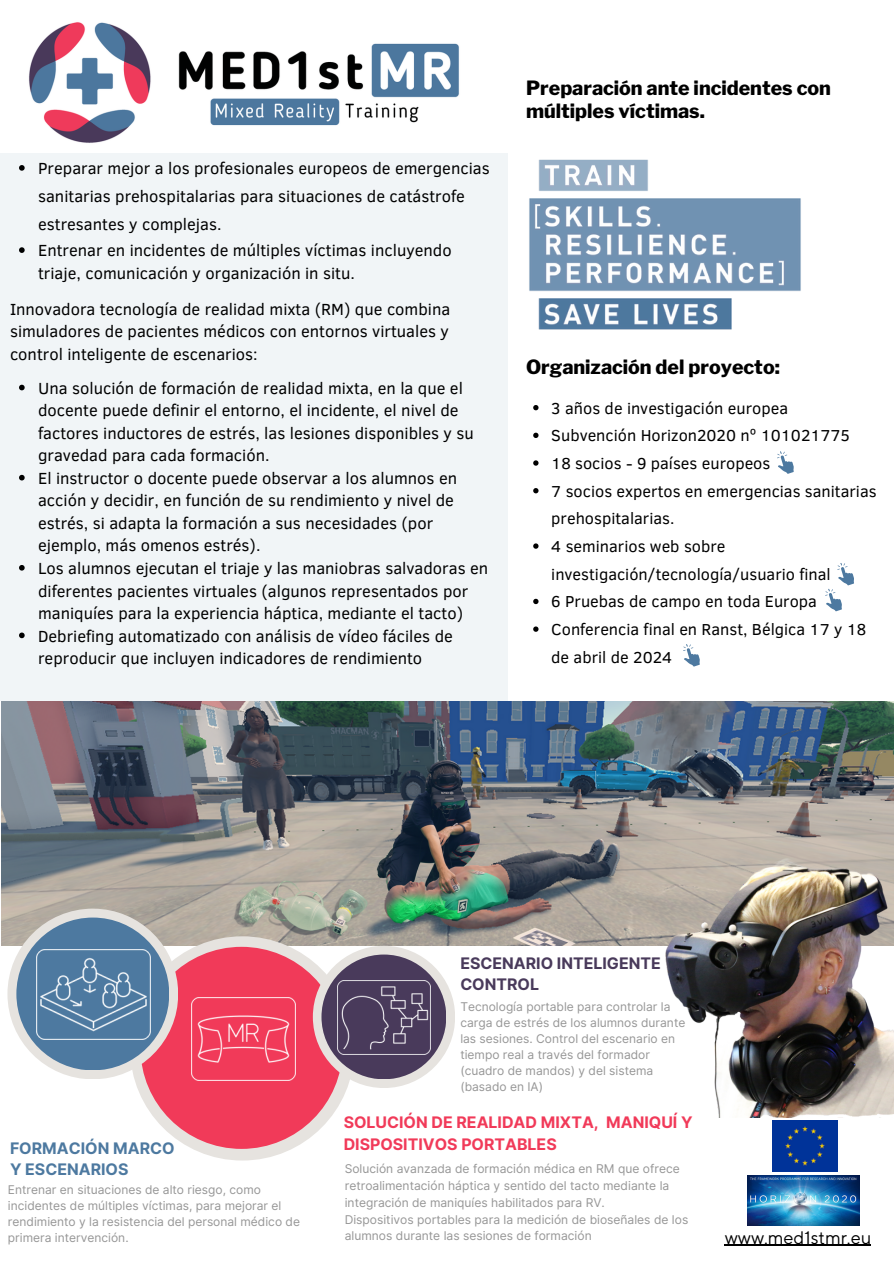
<style>
.page{position:relative;width:894px;height:1264px;background:#fff}
.page>*{position:absolute;margin:0;border:0;box-sizing:border-box;transform-origin:0 0}
.t1{font:800 19.5px/22.5px "Libre Franklin";color:#000}
.t2{font:18px "TT Norms Pro";color:#000}
.t3{font:16.5px/22.5px "Clear Sans";color:#000}
.t4{font:16.35px/27.6px "Clear Sans";color:#000}
.t5{font:700 15.9px/21.5px "Inter";color:#f13a59}
.t6{font:700 15.9px "Inter";color:#493a5b}
.t7{font:700 15.9px/21.5px "Inter";color:#4d79a0}
.t8{font:12px/16px "Inter";color:#969696}
</style>
<div class="page">
<img style="left:747px;top:1175px;width:112px;height:50px">
<img style="left:529px;top:159px;width:272px;height:171px">
<img style="left:772px;top:1120px;width:65px;height:51px">
<img style="left:29px;top:22px;width:430px;height:121px">
<div style="left:0;top:153px;width:507px;height:548px;background:#f1f5f7"></div>
<svg style="left:533px;top:405px;width:5px;height:5px"></svg>
<svg style="left:533px;top:432px;width:5px;height:6px"></svg>
<svg style="left:533px;top:460px;width:5px;height:5px"></svg>
<svg style="left:533px;top:488px;width:5px;height:5px"></svg>
<svg style="left:533px;top:543px;width:5px;height:5px"></svg>
<svg style="left:533px;top:599px;width:5px;height:5px"></svg>
<svg style="left:533px;top:626px;width:5px;height:5px"></svg>
<svg style="left:777px;top:451px;width:16px;height:23px"></svg>
<svg style="left:683px;top:644px;width:16px;height:22px"></svg>
<svg style="left:825px;top:563px;width:29px;height:48px"></svg>
<img style="left:2px;top:701px;width:891px;height:244px">
<svg style="left:19px;top:165px;width:6px;height:6px"></svg>
<svg style="left:19px;top:247px;width:6px;height:6px"></svg>
<svg style="left:19px;top:385px;width:6px;height:5px"></svg>
<svg style="left:19px;top:475px;width:6px;height:5px"></svg>
<svg style="left:19px;top:565px;width:6px;height:5px"></svg>
<svg style="left:19px;top:632px;width:6px;height:6px"></svg>
<hr style="left:724px;top:1244px;width:147px;height:1px;background:#000">
<div style="left:130px;top:936px;width:224px;height:224px;background:#e6e3df;border-radius:50%"></div>
<div style="left:140px;top:946px;width:202px;height:202px;background:#f13a59;border-radius:50%"></div>
<img style="left:191px;top:997px;width:104px;height:83px">
<div style="left:7px;top:908px;width:171px;height:171px;background:#e6e3df;border-radius:50%"></div>
<div style="left:16px;top:917px;width:153px;height:153px;background:#4d79a0;border-radius:50%"></div>
<img style="left:36px;top:949px;width:114px;height:90px">
<img style="left:518px;top:831px;width:375px;height:286px">
<div style="left:313px;top:945px;width:142px;height:143px;background:#e6e3df;border-radius:50%"></div>
<div style="left:321px;top:954px;width:125px;height:125px;background:#493a5b;border-radius:50%"></div>
<img style="left:337px;top:980px;width:93px;height:74px">
<p class="t3" style="left:38px;top:153px;width:453px;line-height:28.2px">Preparar mejor a los profesionales europeos de emergencias sanitarias prehospitalarias para situaciones de catástrofe estresantes y complejas.</p>
<p class="t3" style="left:38px;top:238px;width:415px">Entrenar en incidentes de múltiples víctimas incluyendo triaje, comunicación y organización in situ.</p>
<p class="t3" style="left:10px;top:297px;width:441px;text-align:justify">Innovadora tecnología de realidad mixta (RM) que combina simuladores de pacientes médicos con entornos virtuales y control inteligente de escenarios:</p>
<p class="t3" style="left:38px;top:376px;width:437px">Una solución de formación de realidad mixta, en la que el docente puede definir el entorno, el incidente, el nivel de factores inductores de estrés, las lesiones disponibles y su gravedad para cada formación.</p>
<p class="t3" style="left:38px;top:466px;width:420px">El instructor o docente puede observar a los alumnos en acción y decidir, en función de su rendimiento y nivel de estrés, si adapta la formación a sus necesidades (por ejemplo, más omenos estrés).</p>
<p class="t3" style="left:38px;top:556px;width:451px">Los alumnos ejecutan el triaje y las maniobras salvadoras en diferentes pacientes virtuales (algunos representados por maniquíes para la experiencia háptica, mediante el tacto)</p>
<p class="t3" style="left:38px;top:623px;width:416px">Debriefing automatizado con análisis de vídeo fáciles de reproducir que incluyen indicadores de rendimiento</p>
<p class="t1" style="left:526px;top:77px;width:306px">Preparación ante incidentes con múltiples víctimas.</p>
<p class="t1" style="left:526px;top:356px;width:255px">Organización del proyecto:</p>
<p class="t4" style="left:551px;top:393px;width:238px">3 años de investigación europea</p>
<p class="t4" style="left:551px;top:421px;width:300px">Subvención Horizon2020 nº 101021775</p>
<p class="t4" style="left:551px;top:448px;width:220px">18 socios - 9 países europeos</p>
<p class="t4" style="left:551px;top:476px;width:327px">7 socios expertos en emergencias sanitarias prehospitalarias.</p>
<p class="t4" style="left:551px;top:531px;width:281px">4 seminarios web sobre investigación/tecnología/usuario final</p>
<p class="t4" style="left:551px;top:587px;width:267px">6 Pruebas de campo en toda Europa</p>
<p class="t4" style="left:551px;top:614px;width:316px">Conferencia final en Ranst, Bélgica 17 y 18 de abril de 2024</p>
<p class="t7" style="left:10px;top:1137px;width:166px">FORMACIÓN MARCO<br>Y ESCENARIOS</p>
<p class="t8" style="left:8px;top:1181px;width:293px">Entrenar en situaciones de alto riesgo, como incidentes de múltiples víctimas, para mejorar el rendimiento y la resistencia del personal médico de primera intervención.</p>
<p class="t6" style="left:460px;top:953px;width:202px">ESCENARIO INTELIGENTE</p>
<p class="t6" style="left:460px;top:974px;width:80px">CONTROL</p>
<p class="t8" style="left:460px;top:998px;width:226px">Tecnología portable para controlar la carga de estrés de los alumnos durante las sesiones. Control del escenario en tiempo real a través del formador (cuadro de mandos) y del sistema (basado en IA)</p>
<p class="t5" style="left:343px;top:1111px;width:350px">SOLUCIÓN DE REALIDAD MIXTA, MANIQUÍ Y<br>DISPOSITIVOS PORTABLES</p>
<p class="t8" style="left:344px;top:1160px;width:336px;line-height:16.6px">Solución avanzada de formación médica en RM que ofrece retroalimentación háptica y sentido del tacto mediante la integración de maniquíes habilitados para RV.</p>
<p class="t8" style="left:344px;top:1210px;width:345px;line-height:16.6px">Dispositivos portables para la medición de bioseñales de los alumnos durante las sesiones de formación</p>
<p class="t2" style="left:724px;top:1226px;width:148px">www.med1stmr.eu</p>
</div>
